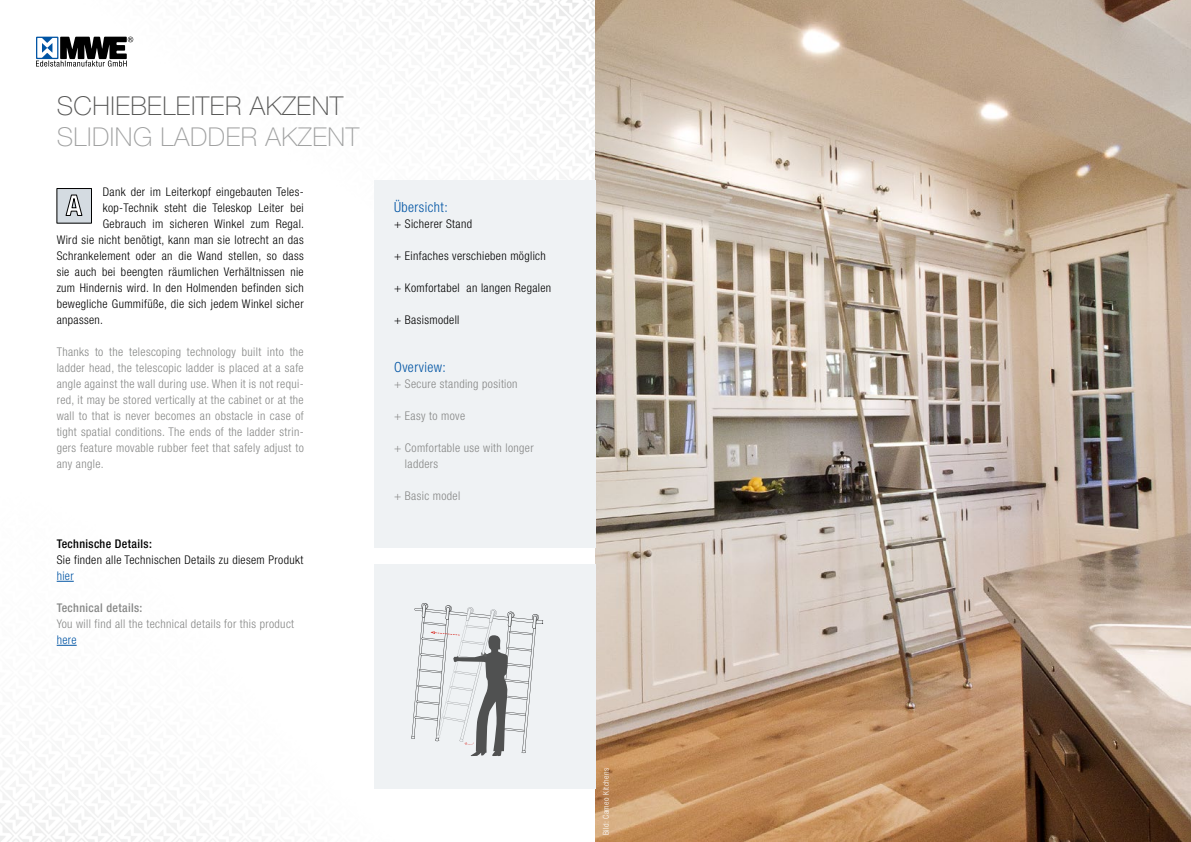
<style>
.page{position:relative;width:1191px;height:842px;background:#fff}
.page>*{position:absolute;margin:0;border:0;box-sizing:border-box;transform-origin:0 0}
.t1{font:100 26px "Helvetica Neue";letter-spacing:.02em;color:#565655}
.t2{font:100 26px "Helvetica Neue";letter-spacing:.02em;color:#a0a1a1}
.t3{font:300 condensed 14px "Helvetica Neue";letter-spacing:.03em;color:#0054a4}
.t4{font:300 condensed 12px "Helvetica Neue";letter-spacing:.03em;color:#000}
.t5{font:300 condensed 12px/16px "Helvetica Neue";letter-spacing:.03em;color:#868786;text-align:justify}
.t6{font:500 condensed 12px "Helvetica Neue";letter-spacing:.03em;color:#000}
.t7{font:500 condensed 12px "Helvetica Neue";letter-spacing:.03em;color:#868786}
.t8{font:300 condensed 12px "Helvetica Neue";letter-spacing:.03em;color:#0054a4}
.t9{font:300 condensed 8px "Helvetica Neue";letter-spacing:.05em;color:#fff}
</style>
<div class="page">
<img style="left:0;top:0;width:595px;height:842px">
<img style="left:595px;top:0;width:596px;height:842px">
<svg style="left:57px;top:581px;width:17px;height:1px"></svg>
<svg style="left:57px;top:645px;width:20px;height:1px"></svg>
<svg style="left:59px;top:190px;width:31px;height:31px"></svg>
<div style="left:57px;top:188px;width:35px;height:35px;border:1px solid #000"></div>
<div style="left:374px;top:564px;width:221px;height:224px;background:#eff2f4"></div>
<div style="left:374px;top:180px;width:221px;height:368px;background:#eff2f4"></div>
<svg style="left:411px;top:603px;width:132px;height:153px"></svg>
<svg style="left:36px;top:37px;width:97px;height:30px"></svg>
<h1 class="t1" style="left:57px;top:91px;width:288px">SCHIEBELEITER AKZENT</h1>
<h1 class="t2" style="left:57px;top:122px;width:304px">SLIDING LADDER AKZENT</h1>
<p class="t4" style="left:103px;top:185px;width:202px">Dank der im Leiterkopf eingebauten Teles-</p>
<p class="t4" style="left:103px;top:201px;width:202px">kop-Technik steht die Teleskop Leiter bei</p>
<p class="t4" style="left:103px;top:217px;width:203px">Gebrauch im sicheren Winkel zum Regal.</p>
<p class="t4" style="left:57px;top:233px;width:248px">Wird sie nicht benötigt, kann man sie lotrecht an das</p>
<p class="t4" style="left:57px;top:249px;width:248px">Schrankelement oder an die Wand stellen, so dass</p>
<p class="t4" style="left:57px;top:265px;width:248px">sie auch bei beengten räumlichen Verhältnissen nie</p>
<p class="t4" style="left:57px;top:281px;width:248px">zum Hindernis wird. In den Holmenden befinden sich</p>
<p class="t4" style="left:57px;top:297px;width:248px">bewegliche Gummifüße, die sich jedem Winkel sicher</p>
<p class="t4" style="left:57px;top:313px;width:48px">anpassen.</p>
<p class="t5" style="left:57px;top:344px;width:248px">Thanks to the telescoping technology built into the ladder head, the telescopic ladder is placed at a safe angle against the wall during use. When it is not requi&shy;red, it may be stored vertically at the cabinet or at the wall to that is never becomes an obstacle in case of tight spatial conditions. The ends of the ladder strin&shy;gers feature movable rubber feet that safely adjust to any angle.</p>
<p class="t6" style="left:57px;top:537px;width:97px">Technische Details:</p>
<p class="t4" style="left:57px;top:553px;width:248px">Sie finden alle Technischen Details zu diesem Produkt</p>
<p class="t8" style="left:57px;top:569px;width:19px">hier</p>
<p class="t7" style="left:57px;top:601px;width:87px">Technical details:</p>
<p class="t5" style="left:57px;top:616px;width:239px">You will find all the technical details for this product</p>
<p class="t8" style="left:57px;top:633px;width:21px">here</p>
<p class="t3" style="left:394px;top:199px;width:55px">Übersicht:</p>
<p class="t4" style="left:394px;top:217px;width:79px">+ Sicherer Stand</p>
<p class="t4" style="left:394px;top:249px;width:153px">+ Einfaches verschieben möglich</p>
<p class="t4" style="left:394px;top:281px;width:159px">+ Komfortabel an langen Regalen</p>
<p class="t4" style="left:394px;top:313px;width:67px">+ Basismodell</p>
<p class="t3" style="left:394px;top:359px;width:53px">Overview:</p>
<p class="t5" style="left:394px;top:376px;width:125px">+ Secure standing position</p>
<p class="t5" style="left:394px;top:408px;width:72px">+ Easy to move</p>
<p class="t5" style="left:405px;top:440px;width:130px;text-indent:-11px">+ Comfortable use with longer ladders</p>
<p class="t5" style="left:394px;top:488px;width:68px">+ Basic model</p>
<p class="t9" style="left:601px;top:835px;width:69px;rotate:-90deg">Bild: Cameo Kitchens</p>
</div>
